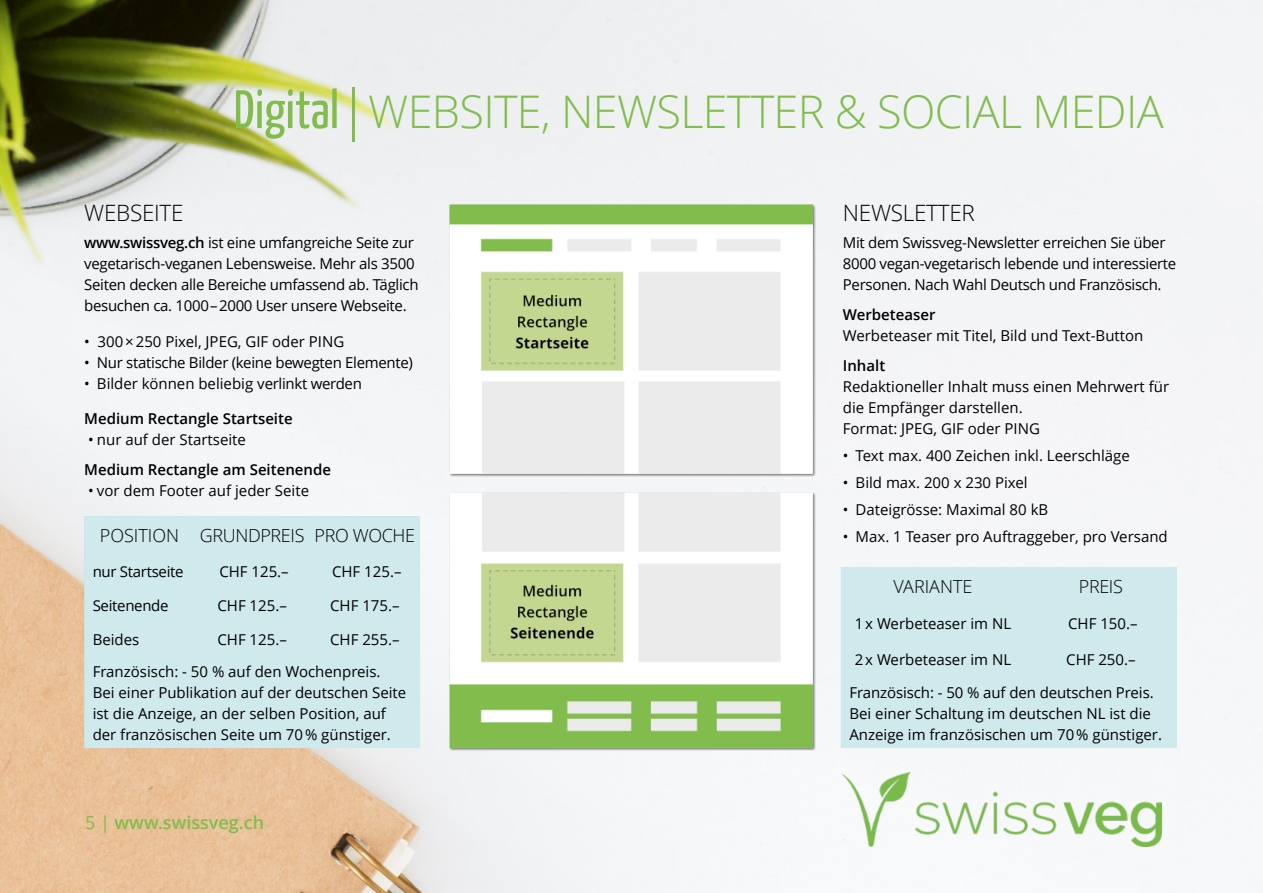
<style>
.page{position:relative;width:1263px;height:893px;background:#fff}
.page>*{position:absolute;margin:0;border:0;box-sizing:border-box;transform-origin:0 0}
.t1{font:300 45px "Open Sans";letter-spacing:-.015em;color:#82bc4d}
.t2{font:300 22.5px "Open Sans";letter-spacing:-.01em;color:#000}
.t3{font:300 18px "Open Sans";letter-spacing:-.02em;color:#000}
.t4{font:600 18px "Open Sans";color:#82bc4d}
.t5{font:300 18px "Open Sans";color:#000}
.t6{font:15px/21px "Open Sans";color:#000}
.t7{font:15px/21px "Open Sans";letter-spacing:-.02em;color:#000}
.t8{font:600 15px "Open Sans";color:#000}
.s1{font-family:"Yanone Kaffeesatz";font-weight:400;font-size:54px}
.s2{font-size:54px}
.s3{font-weight:600}
.s4{font-weight:400}
</style>
<div class="page">
<img style="left:0;top:0;width:1263px;height:893px">
<img style="left:842px;top:772px;width:319px;height:75px">
<div style="left:84px;top:516px;width:336px;height:232px;background:#cfe9ed"></div>
<div style="left:841px;top:567px;width:336px;height:181px;background:#cfe9ed"></div>
<img style="left:450px;top:205px;width:366px;height:272px">
<img style="left:450px;top:492px;width:366px;height:259px">
<h1 class="t1" style="left:234px;top:94px;width:931px"><span class="s1">Digital</span><span class="s2">|</span>WEBSITE, NEWSLETTER &amp; SOCIAL MEDIA</h1>
<h2 class="t2" style="left:84px;top:204px;width:101px">WEBSEITE</h2>
<p class="t7" style="left:84px;top:234px;width:336px"><span class="s3">www.swissveg.ch</span> ist eine umfangreiche Seite zur vegetarisch-veganen Lebensweise. Mehr als 3500<br>Seiten decken alle Bereiche umfassend ab. Täglich besuchen ca. 1000–2000 User unsere Webseite.</p>
<p class="t6" style="left:84px;top:333px;width:262px">• 300 × 250 Pixel, JPEG, GIF oder PING</p>
<p class="t7" style="left:84px;top:354px;width:330px">• Nur statische Bilder (keine bewegten Elemente)</p>
<p class="t6" style="left:84px;top:375px;width:279px">• Bilder können beliebig verlinkt werden</p>
<p class="t8" style="left:84px;top:412px;width:210px">Medium Rectangle Startseite</p>
<p class="t6" style="left:88px;top:430px;width:159px">• nur auf der Startseite</p>
<p class="t8" style="left:84px;top:463px;width:248px">Medium Rectangle am Seitenende</p>
<p class="t6" style="left:88px;top:481px;width:223px">• vor dem Footer auf jeder Seite</p>
<p class="t3" style="left:100px;top:528px;width:317px">POSITION GRUNDPREIS PRO WOCHE</p>
<p class="t7" style="left:93px;top:563px;width:92px">nur Startseite</p>
<p class="t6" style="left:219px;top:563px;width:71px">CHF 125.–</p>
<p class="t6" style="left:332px;top:563px;width:71px">CHF 125.–</p>
<p class="t7" style="left:93px;top:597px;width:77px">Seitenende</p>
<p class="t6" style="left:217px;top:597px;width:71px">CHF 125.–</p>
<p class="t6" style="left:330px;top:597px;width:71px">CHF 175.–</p>
<p class="t6" style="left:93px;top:631px;width:48px">Beides</p>
<p class="t6" style="left:217px;top:631px;width:71px">CHF 125.–</p>
<p class="t6" style="left:93px;top:626px;width:308px;line-height:31.2px;text-indent:237px">CHF 255.–<br>Französisch: - 50 % auf den Wochenpreis.</p>
<p class="t6" style="left:93px;top:683px;width:315px">Bei einer Publikation auf der deutschen Seite ist die Anzeige, an der selben Position, auf der französischen Seite um 70% günstiger.</p>
<p class="t4" style="left:85px;top:815px;width:181px"><span class="s4">5 |</span> www.swissveg.ch</p>
<h2 class="t2" style="left:843px;top:204px;width:134px">NEWSLETTER</h2>
<p class="t7" style="left:843px;top:234px;width:335px">Mit dem Swissveg-Newsletter erreichen Sie über<br>8000 vegan-vegetarisch lebende und interessierte<br>Personen. Nach Wahl Deutsch und Französisch.</p>
<p class="t8" style="left:843px;top:309px;width:94px">Werbeteaser</p>
<p class="t6" style="left:843px;top:327px;width:302px">Werbeteaser mit Titel, Bild und Text-Button</p>
<p class="t8" style="left:843px;top:360px;width:44px">Inhalt</p>
<p class="t6" style="left:843px;top:378px;width:328px">Redaktioneller Inhalt muss einen Mehrwert für die Empfänger darstellen.<br>Format: JPEG, GIF oder PING</p>
<p class="t6" style="left:843px;top:447px;width:289px">• Text max. 400 Zeichen inkl. Leerschläge</p>
<p class="t6" style="left:843px;top:474px;width:186px">• Bild max. 200 x 230 Pixel</p>
<p class="t6" style="left:843px;top:501px;width:207px">• Dateigrösse: Maximal 80 kB</p>
<p class="t6" style="left:843px;top:528px;width:326px">• Max. 1 Teaser pro Auftraggeber, pro Versand</p>
<p class="t5" style="left:893px;top:579px;width:80px">VARIANTE</p>
<p class="t3" style="left:1079px;top:579px;width:46px">PREIS</p>
<p class="t6" style="left:855px;top:615px;width:158px">1 x Werbeteaser im NL</p>
<p class="t6" style="left:1068px;top:615px;width:71px">CHF 150.–</p>
<p class="t6" style="left:855px;top:651px;width:158px">2 x Werbeteaser im NL</p>
<p class="t6" style="left:849px;top:645px;width:306px;line-height:32.2px;text-indent:217px">CHF 250.–<br>Französisch: - 50 % auf den deutschen Preis.</p>
<p class="t6" style="left:849px;top:704px;width:314px">Bei einer Schaltung im deutschen NL ist die<br>Anzeige im französischen um 70% günstiger.</p>
</div>
